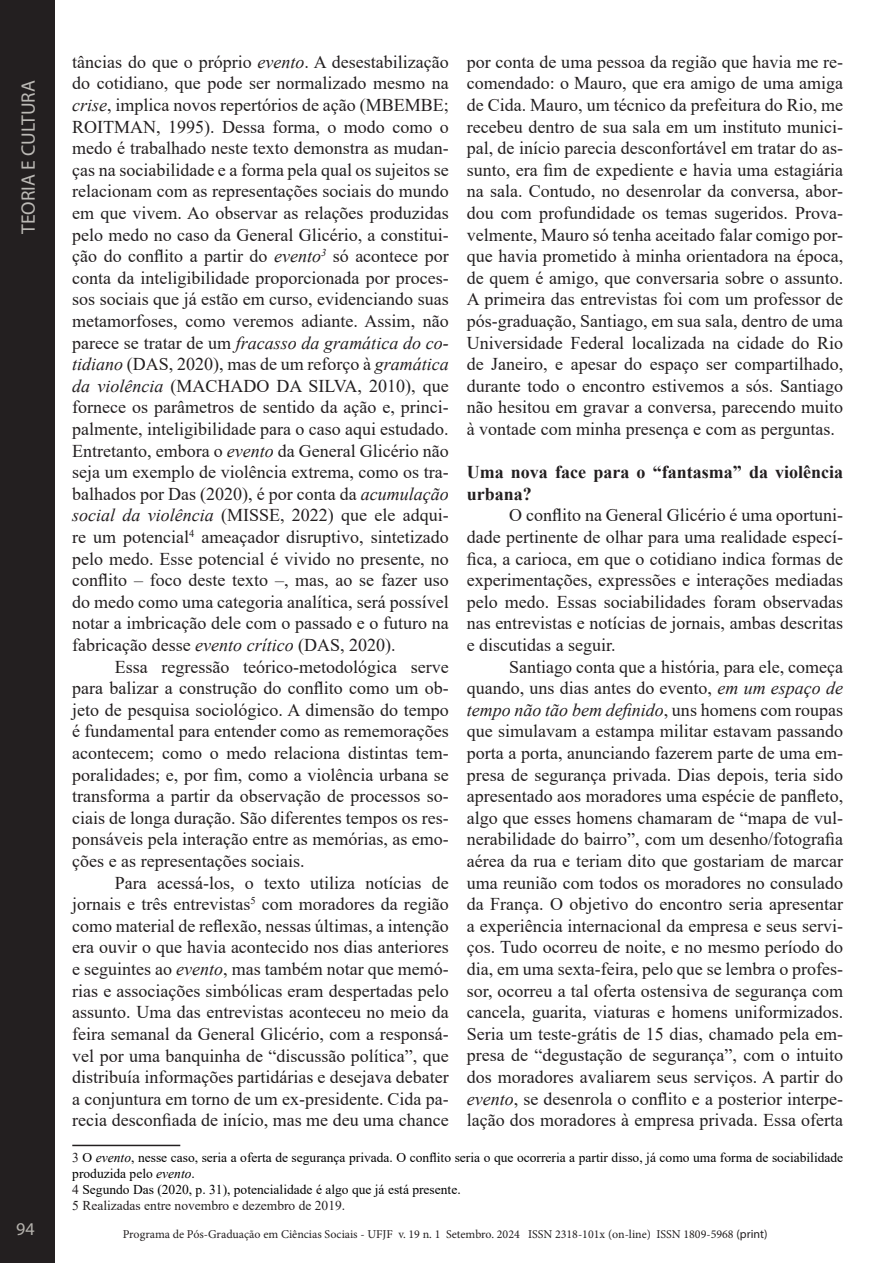
<style>
.page{position:relative;width:893px;height:1263px;background:#fff}
.page>*{position:absolute;margin:0;border:0;box-sizing:border-box;transform-origin:0 0}
.t1{font:19.5px "Myriad Pro";color:#bcbab6}
.t2{font:18px/21.6px "Times New Roman";color:#231f20;text-align:justify}
.t3{font:700 18px/21.6px "Times New Roman";color:#231f20}
.t4{font:18px "Myriad Pro";color:#b5b2ad}
.t5{font:13.5px/16.2px "Times New Roman";color:#000}
.t6{font:13.5px "Times New Roman";color:#231f20}
.t7{font:12px "Minion Pro";color:#231f20}
.s1{font-style:italic}
.s2{color:#231f20}
.s3{font-family:"Myriad Pro"}
</style>
<div class="page">
<div style="left:0;top:0;width:54px;height:1263px;background:#231f20"></div>
<hr style="left:72px;top:1145px;width:108px;height:1px;background:#231f20">
<p class="t1" style="left:16px;top:234px;width:155px;rotate:-90deg">TEORIA E CULTURA</p>
<p class="t4" style="left:16px;top:1218px;width:20px">94</p>
<p class="t2" style="left:72px;top:50px;width:378px">tâncias do que o próprio <span class="s1">evento</span>. A desestabilização do cotidiano, que pode ser normalizado mesmo na <span class="s1">crise</span>, implica novos repertórios de ação (MBEMBE; ROITMAN, 1995). Dessa forma, o modo como o medo é trabalhado neste texto demonstra as mudan&shy;ças na sociabilidade e a forma pela qual os sujeitos se relacionam com as representações sociais do mundo em que vivem. Ao observar as relações produzidas pelo medo no caso da General Glicério, a constitui&shy;ção do conflito a partir do <span class="s1">evento</span><sup>3</sup> só acontece por conta da inteligibilidade proporcionada por proces&shy;sos sociais que já estão em curso, evidenciando suas metamorfoses, como veremos adiante. Assim, não parece se tratar de um <span class="s1">fracasso da gramática do co&shy;tidiano</span> (DAS, 2020), mas de um reforço à <span class="s1">gramática da violência</span> (MACHADO DA SILVA, 2010), que fornece os parâmetros de sentido da ação e, princi&shy;palmente, inteligibilidade para o caso aqui estudado.<br>Entretanto, embora o <span class="s1">evento</span> da General Glicério não seja um exemplo de violência extrema, como os tra&shy;balhados por Das (2020), é por conta da <span class="s1">acumulação social da violência</span> (MISSE, 2022) que ele adqui&shy;re um potencial<sup>4</sup> ameaçador disruptivo, sintetizado pelo medo. Esse potencial é vivido no presente, no conflito – foco deste texto –, mas, ao se fazer uso do medo como uma categoria analítica, será possível notar a imbricação dele com o passado e o futuro na fabricação desse <span class="s1">evento crítico</span> (DAS, 2020).</p>
<p class="t2" style="left:72px;top:655px;width:378px;text-indent:43px">Essa regressão teórico-metodológica serve para balizar a construção do conflito como um ob&shy;jeto de pesquisa sociológico. A dimensão do tempo é fundamental para entender como as rememorações acontecem; como o medo relaciona distintas tem&shy;poralidades; e, por fim, como a violência urbana se transforma a partir da observação de processos so&shy;ciais de longa duração. São diferentes tempos os res&shy;ponsáveis pela interação entre as memórias, as emo&shy;ções e as representações sociais.</p>
<p class="t2" style="left:72px;top:871px;width:378px;text-indent:43px">Para acessá-los, o texto utiliza notícias de jornais e três entrevistas<sup>5</sup> com moradores da região como material de reflexão, nessas últimas, a intenção era ouvir o que havia acontecido nos dias anteriores e seguintes ao <span class="s1">evento</span>, mas também notar que memó&shy;rias e associações simbólicas eram despertadas pelo assunto. Uma das entrevistas aconteceu no meio da feira semanal da General Glicério, com a responsá&shy;vel por uma banquinha de “discussão política”, que distribuía informações partidárias e desejava debater a conjuntura em torno de um ex-presidente. Cida pa&shy;recia desconfiada de início, mas me deu uma chance</p>
<p class="t5" style="left:72px;top:1148px;width:772px"><span class="s2">3</span> O <span class="s1">evento</span>, nesse caso, seria a oferta de segurança privada. O conflito seria o que ocorreria a partir disso, já como uma forma de sociabilidade produzida pelo <span class="s1">evento</span>.</p>
<p class="t5" style="left:72px;top:1181px;width:390px"><span class="s2">4</span> Segundo Das (2020, p. 31), potencialidade é algo que já está presente.</p>
<p class="t6" style="left:72px;top:1196px;width:274px">5 Realizadas entre novembro e dezembro de 2019.</p>
<p class="t2" style="left:467px;top:50px;width:378px">por conta de uma pessoa da região que havia me re&shy;comendado: o Mauro, que era amigo de uma amiga de Cida. Mauro, um técnico da prefeitura do Rio, me recebeu dentro de sua sala em um instituto munici&shy;pal, de início parecia desconfortável em tratar do as&shy;sunto, era fim de expediente e havia uma estagiária na sala. Contudo, no desenrolar da conversa, abor&shy;dou com profundidade os temas sugeridos. Prova&shy;velmente, Mauro só tenha aceitado falar comigo por&shy;que havia prometido à minha orientadora na época, de quem é amigo, que conversaria sobre o assunto.<br>A primeira das entrevistas foi com um professor de pós-graduação, Santiago, em sua sala, dentro de uma Universidade Federal localizada na cidade do Rio de Janeiro, e apesar do espaço ser compartilhado, durante todo o encontro estivemos a sós. Santiago não hesitou em gravar a conversa, parecendo muito à vontade com minha presença e com as perguntas.</p>
<p class="t3" style="left:467px;top:461px;width:378px">Uma nova face para o “fantasma” da violência urbana?</p>
<p class="t2" style="left:467px;top:504px;width:378px;text-indent:43px">O conflito na General Glicério é uma oportuni&shy;dade pertinente de olhar para uma realidade especí&shy;fica, a carioca, em que o cotidiano indica formas de experimentações, expressões e interações mediadas pelo medo. Essas sociabilidades foram observadas nas entrevistas e notícias de jornais, ambas descritas e discutidas a seguir.</p>
<p class="t2" style="left:467px;top:655px;width:378px;text-indent:43px">Santiago conta que a história, para ele, começa quando, uns dias antes do evento, <span class="s1">em um espaço de tempo não tão bem definido</span>, uns homens com roupas que simulavam a estampa militar estavam passando porta a porta, anunciando fazerem parte de uma em&shy;presa de segurança privada. Dias depois, teria sido apresentado aos moradores uma espécie de panfleto, algo que esses homens chamaram de “mapa de vul&shy;nerabilidade do bairro”, com um desenho/fotografia aérea da rua e teriam dito que gostariam de marcar uma reunião com todos os moradores no consulado da França. O objetivo do encontro seria apresentar a experiência internacional da empresa e seus servi&shy;ços. Tudo ocorreu de noite, e no mesmo período do dia, em uma sexta-feira, pelo que se lembra o profes&shy;sor, ocorreu a tal oferta ostensiva de segurança com cancela, guarita, viaturas e homens uniformizados.<br>Seria um teste-grátis de 15 dias, chamado pela em&shy;presa de “degustação de segurança”, com o intuito dos moradores avaliarem seus serviços. A partir do <span class="s1">evento</span>, se desenrola o conflito e a posterior interpe&shy;lação dos moradores à empresa privada. Essa oferta</p>
<p class="t7" style="left:123px;top:1226px;width:646px">Programa de Pós-Graduação em Ciências Sociais - UFJF v. 19 n. 1 Setembro. 2024 ISSN 2318-101x (on-line) ISSN 1809-5968 <span class="s3">(print)</span></p>
</div>
